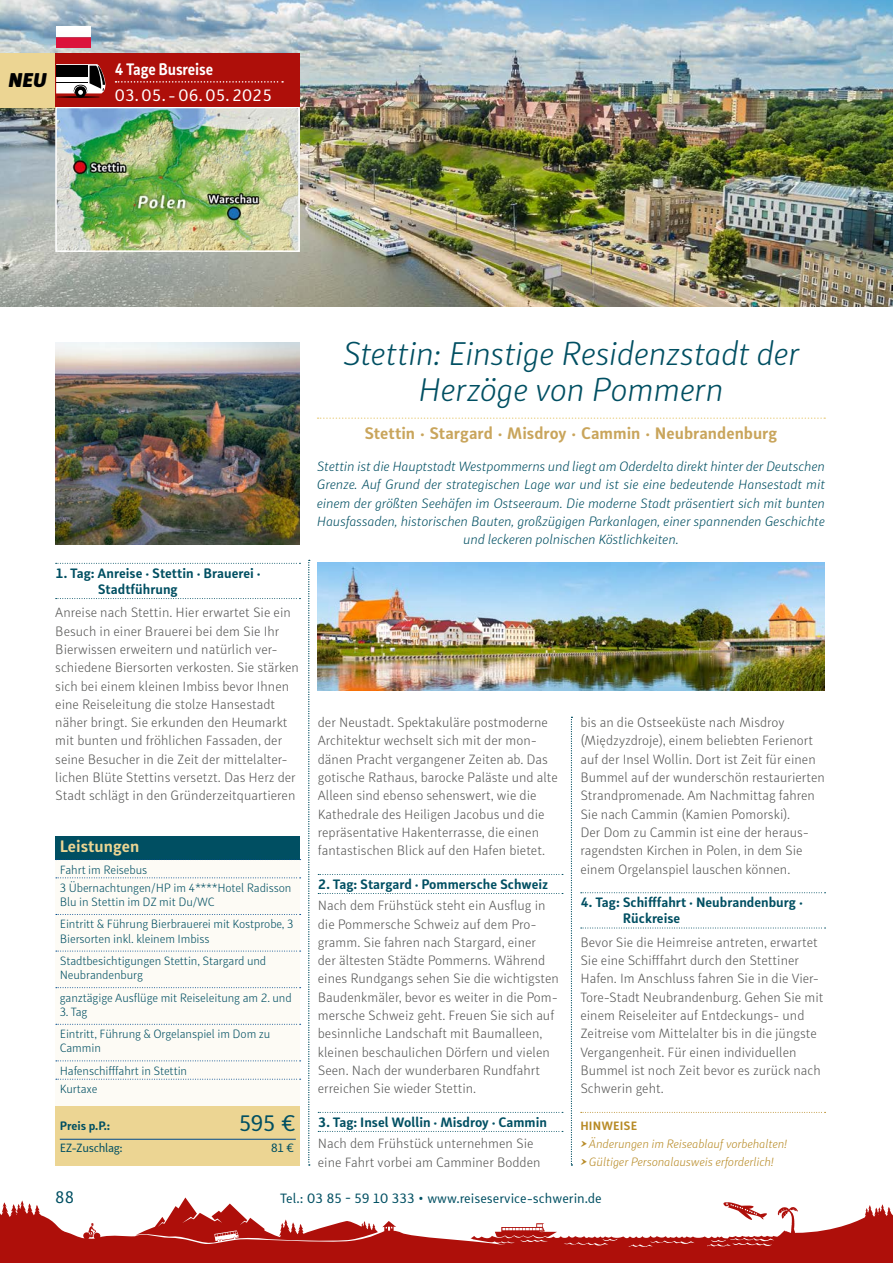
<style>
.page{position:relative;width:893px;height:1263px;background:#fff}
.page>*{position:absolute;margin:0;border:0;box-sizing:border-box;transform-origin:0 0}
.t1{font:italic 300 33px/36px "Submariner R24";letter-spacing:-.015em;color:#004f62;text-align:center}
.t2{font:22.5px "Submariner R24";color:#004f62}
.t3{font:italic 900 19.5px "Submariner R24";color:#000}
.t4{font:18px "Submariner R24";color:#004f62}
.t5{font:700 16.5px "Submariner R24";color:#c9a55c}
.t6{font:16.5px "Submariner R24";color:#fff}
.t7{font:700 16.5px "Submariner R24";letter-spacing:-.01em;color:#fff;scale:.9 1}
.t8{font:700 16.5px "Submariner R24";color:#ecd593}
.t9{font:300 13.5px/18.3px "Submariner R24";color:#575756}
.t10{font:italic 300 13.5px/18.3px "Submariner R24";letter-spacing:-.01em;color:#004f62;text-align:center}
.t11{font:700 13.5px/16.2px "Submariner R24";color:#004f62}
.t12{font:13.5px "Submariner R24";color:#004f62}
.t13{font:300 12px/22.4px "Submariner R24";letter-spacing:-.01em;color:#004f62}
.t14{font:italic 300 12px/18.3px "Submariner R24";letter-spacing:-.01em;color:#b88b27}
.t15{font:12px "Submariner R24";letter-spacing:-.03em;color:#004f62}
.t16{font:700 12px "Submariner R24";color:#004f62}
.t17{font:700 12px "Submariner R24";letter-spacing:.01em;color:#b88b27}
</style>
<div class="page">
<img style="left:0;top:0;width:892px;height:306px">
<img style="left:58px;top:110px;width:239px;height:139px">
<div style="left:55px;top:107px;width:245px;height:145px;border:2px solid #fff"></div>
<svg style="left:318px;top:417px;width:507px;height:2px"></svg>
<svg style="left:56px;top:563px;width:244px;height:1px"></svg>
<svg style="left:56px;top:598px;width:244px;height:1px"></svg>
<svg style="left:318px;top:874px;width:245px;height:1px"></svg>
<svg style="left:318px;top:893px;width:245px;height:1px"></svg>
<svg style="left:318px;top:1112px;width:245px;height:1px"></svg>
<svg style="left:318px;top:1131px;width:245px;height:1px"></svg>
<svg style="left:581px;top:892px;width:245px;height:1px"></svg>
<svg style="left:581px;top:928px;width:245px;height:1px"></svg>
<svg style="left:581px;top:1112px;width:245px;height:1px"></svg>
<svg style="left:308px;top:560px;width:2px;height:605px"></svg>
<svg style="left:571px;top:717px;width:1px;height:448px"></svg>
<div style="left:0;top:1189px;width:892px;height:74px;background:#ae0f0a"></div>
<div style="left:56px;top:836px;width:244px;height:23px;background:#004f62"></div>
<div style="left:56px;top:860px;width:244px;height:101px;background:#fdfbf5"></div>
<svg style="left:56px;top:859px;width:245px;height:1px"></svg>
<svg style="left:56px;top:877px;width:245px;height:1px"></svg>
<svg style="left:56px;top:914px;width:245px;height:1px"></svg>
<div style="left:56px;top:952px;width:244px;height:115px;background:#fdfbf5"></div>
<svg style="left:56px;top:951px;width:245px;height:1px"></svg>
<svg style="left:56px;top:987px;width:245px;height:1px"></svg>
<svg style="left:56px;top:1024px;width:245px;height:1px"></svg>
<div style="left:56px;top:1061px;width:244px;height:102px;background:#fdfbf5"></div>
<svg style="left:56px;top:1060px;width:245px;height:1px"></svg>
<svg style="left:56px;top:1079px;width:245px;height:1px"></svg>
<div style="left:56px;top:1106px;width:244px;height:59px;background:#ecd593"></div>
<hr style="left:60px;top:1139px;width:236px;height:1px;background:#00498d">
<div style="left:0;top:53px;width:55px;height:54px;background:#ecd593"></div>
<div style="left:55px;top:53px;width:245px;height:54px;background:#ae0f0a"></div>
<svg style="left:116px;top:81px;width:167px;height:2px"></svg>
<svg style="left:56px;top:64px;width:50px;height:34px"></svg>
<hr style="left:56px;top:96px;width:44px;height:2px;background:#000;border-radius:50%">
<div style="left:56px;top:66px;width:32px;height:11px;background:#000"></div>
<hr style="left:56px;top:82px;width:32px;height:1px;background:#000">
<img style="left:56px;top:26px;width:34px;height:22px">
<img style="left:318px;top:562px;width:507px;height:128px">
<svg style="left:0;top:1189px;width:893px;height:58px;fill:#fff"></svg>
<img style="left:55px;top:343px;width:245px;height:201px">
<h3 class="t3" style="left:9px;top:67px;width:40px">NEU</h3>
<p class="t7" style="left:115px;top:58px;width:111px">4 Tage Busreise</p>
<p class="t6" style="left:115px;top:84px;width:159px">03. 05. - 06. 05. 2025</p>
<p class="t11" style="left:98px;top:565px;width:164px;text-indent:-43px">1. Tag: Anreise · Stettin · Brauerei ·<br>Stadtführung</p>
<p class="t9" style="left:55px;top:603px;width:245px">Anreise nach Stettin. Hier erwartet Sie ein Besuch in einer Brauerei bei dem Sie Ihr Bierwissen erweitern und natürlich ver&shy;schiedene Biersorten verkosten. Sie stärken sich bei einem kleinen Imbiss bevor Ihnen eine Reiseleitung die stolze Hansestadt näher bringt. Sie erkunden den Heumarkt mit bunten und fröhlichen Fassaden, der seine Besucher in die Zeit der mittelalter&shy;lichen Blüte Stettins versetzt. Das Herz der Stadt schlägt in den Gründerzeitquartieren</p>
<p class="t8" style="left:60px;top:835px;width:81px">Leistungen</p>
<p class="t13" style="left:60px;top:860px;width:233px;line-height:18.3px">Fahrt im Reisebus<br>3 Übernachtungen/HP im 4****Hotel Radisson</p>
<p class="t13" style="left:60px;top:890px;width:235px">Blu in Stettin im DZ mit Du/WC<br>Eintritt &amp; Führung Bierbrauerei mit Kostprobe, 3</p>
<p class="t13" style="left:60px;top:927px;width:208px">Biersorten inkl. kleinem Imbiss<br>Stadtbesichtigungen Stettin, Stargard und</p>
<p class="t13" style="left:60px;top:963px;width:234px">Neubrandenburg<br>ganztägige Ausflüge mit Reiseleitung am 2. und</p>
<p class="t13" style="left:60px;top:1000px;width:212px">3. Tag<br>Eintritt, Führung &amp; Orgelanspiel im Dom zu</p>
<p class="t13" style="left:60px;top:1037px;width:129px">Cammin<br>Hafenschifffahrt in Stettin</p>
<p class="t13" style="left:60px;top:1077px;width:39px">Kurtaxe</p>
<p class="t16" style="left:60px;top:1117px;width:52px">Preis p.P.:</p>
<h2 class="t2" style="left:239px;top:1108px;width:58px">595 €</h2>
<p class="t15" style="left:60px;top:1140px;width:65px">EZ-Zuschlag:</p>
<p class="t15" style="left:271px;top:1140px;width:25px">81 €</p>
<h1 class="t1" style="left:342px;top:334px;width:459px">Stettin: Einstige Residenzstadt der<br>Herzöge von Pommern</h1>
<p class="t5" style="left:364px;top:422px;width:414px">Stettin · Stargard · Misdroy · Cammin · Neubrandenburg</p>
<p class="t10" style="left:317px;top:457px;width:510px">Stettin ist die Hauptstadt Westpommerns und liegt am Oderdelta direkt hinter der Deutschen Grenze. Auf Grund der strategischen Lage war und ist sie eine bedeutende Hansestadt mit einem der größten Seehäfen im Ostseeraum. Die moderne Stadt präsentiert sich mit bunten Hausfassaden, historischen Bauten, großzügigen Parkanlagen, einer spannenden Geschichte und leckeren polnischen Köstlichkeiten.</p>
<p class="t9" style="left:318px;top:713px;width:242px">der Neustadt. Spektakuläre postmoderne Architektur wechselt sich mit der mon&shy;dänen Pracht vergangener Zeiten ab. Das gotische Rathaus, barocke Paläste und alte Alleen sind ebenso sehenswert, wie die Kathedrale des Heiligen Jacobus und die repräsentative Hakenterrasse, die einen fantastischen Blick auf den Hafen bietet.</p>
<p class="t11" style="left:318px;top:876px;width:232px">2. Tag: Stargard · Pommersche Schweiz</p>
<p class="t9" style="left:318px;top:896px;width:243px">Nach dem Frühstück steht ein Ausflug in die Pommersche Schweiz auf dem Pro&shy;gramm. Sie fahren nach Stargard, einer<br>der ältesten Städte Pommerns. Während eines Rundgangs sehen Sie die wichtigsten Baudenkmäler, bevor es weiter in die Pom&shy;mersche Schweiz geht. Freuen Sie sich auf besinnliche Landschaft mit Baumalleen, kleinen beschaulichen Dörfern und vielen Seen. Nach der wunderbaren Rundfahrt erreichen Sie wieder Stettin.</p>
<p class="t11" style="left:318px;top:1114px;width:231px">3. Tag: Insel Wollin · Misdroy · Cammin</p>
<p class="t9" style="left:318px;top:1134px;width:224px">Nach dem Frühstück unternehmen Sie eine Fahrt vorbei am Camminer Bodden</p>
<p class="t9" style="left:580px;top:713px;width:246px">bis an die Ostseeküste nach Misdroy (Międzyzdroje), einem beliebten Ferienort auf der Insel Wollin. Dort ist Zeit für einen Bummel auf der wunderschön restaurierten Strandpromenade. Am Nachmittag fahren Sie nach Cammin (Kamien Pomorski).<br>Der Dom zu Cammin ist eine der heraus&shy;ragendsten Kirchen in Polen, in dem Sie einem Orgelanspiel lauschen können.</p>
<p class="t11" style="left:623px;top:894px;width:181px;text-indent:-43px">4. Tag: Schifffahrt · Neubrandenburg ·<br>Rückreise</p>
<p class="t9" style="left:580px;top:932px;width:245px">Bevor Sie die Heimreise antreten, erwartet Sie eine Schifffahrt durch den Stettiner Hafen. Im Anschluss fahren Sie in die Vier-Tore-Stadt Neubrandenburg. Gehen Sie mit einem Reiseleiter auf Entdeckungs- und Zeitreise vom Mittelalter bis in die jüngste Vergangenheit. Für einen individuellen Bummel ist noch Zeit bevor es zurück nach Schwerin geht.</p>
<p class="t17" style="left:580px;top:1117px;width:58px">HINWEISE</p>
<p class="t14" style="left:580px;top:1134px;width:208px">➤Änderungen im Reiseablauf vorbehalten! ➤Gültiger Personalausweis erforderlich!</p>
<h3 class="t4" style="left:55px;top:1185px;width:20px">88</h3>
<p class="t12" style="left:280px;top:1189px;width:323px">Tel.: 03 85 - 59 10 333 • www.reiseservice-schwerin.de</p>
</div>
